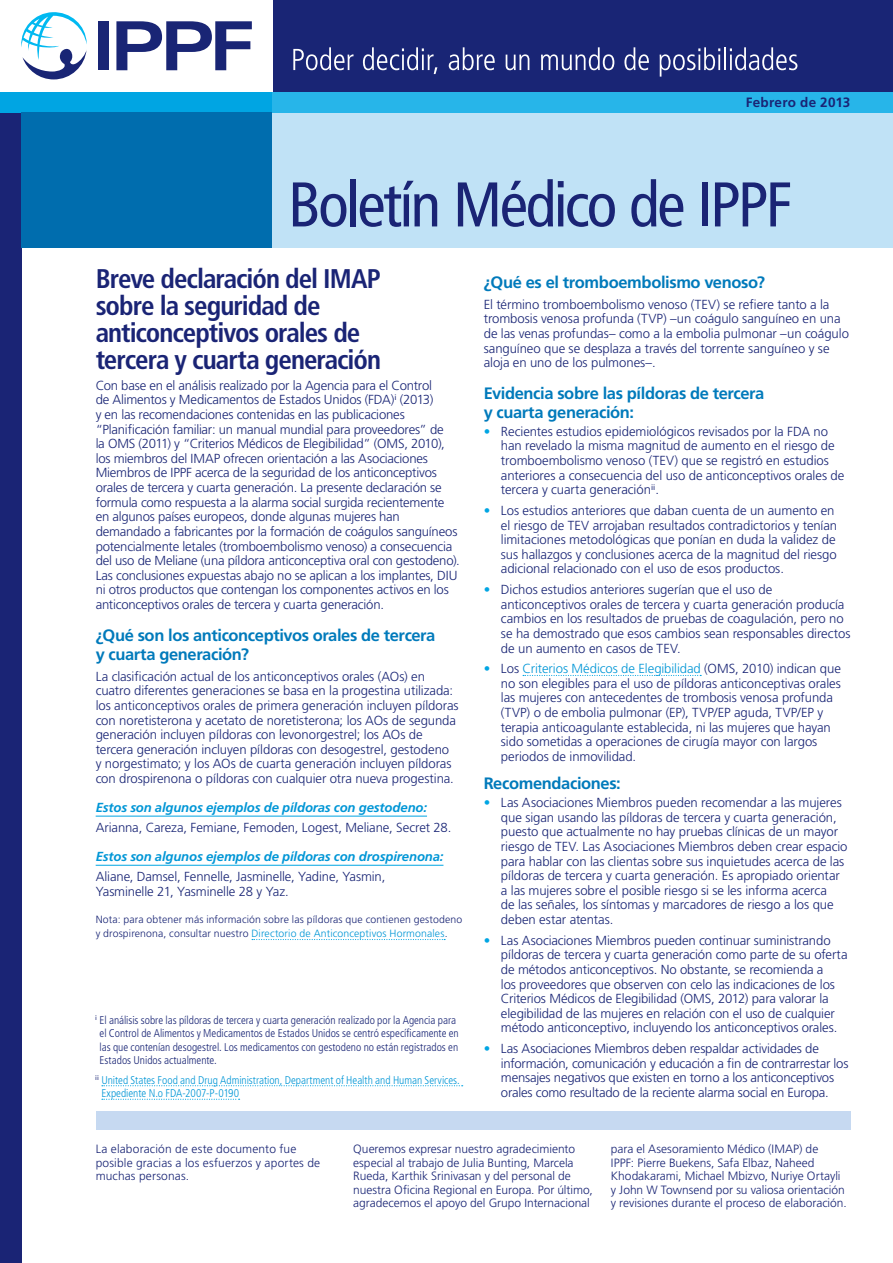
<style>
.page{position:relative;width:893px;height:1263px;background:#fff}
.page>*{position:absolute;margin:0;border:0;box-sizing:border-box;transform-origin:0 0}
.t1{font:condensed 63px "Frutiger LT Std";letter-spacing:-.04em;color:#1a2475}
.t2{font:700 condensed 27px/27px "Frutiger LT Std";letter-spacing:-.035em;color:#1a2475}
.t3{font:700 16.5px/19.5px "Frutiger LT Std";letter-spacing:-.025em;color:#007abb}
.t4{font:700 13.5px "Frutiger LT Std";letter-spacing:.02em;color:#1a2475}
.t5{font:300 13.2px/14.5px "Frutiger LT Std";letter-spacing:-.01em;color:#192575}
.t6{font:italic 700 13.2px "Frutiger LT Std";letter-spacing:-.01em;color:#0096d6}
.t7{font:300 12px/13.5px "Frutiger LT Std";color:#192575}
.t8{font:300 condensed 11.25px/13.5px "Frutiger LT Std";color:#192575}
.t9{font:300 condensed 11.25px/13.5px "Frutiger LT Std";color:#0096d6}
.t10{font:300 10.5px/14.7px "Frutiger LT Std";letter-spacing:.01em;color:#192575}
.s1{color:#0096d6}
.s2{color:#00a5e3}
</style>
<div class="page">
<hr style="left:96px;top:816px;width:331px;height:1px;background:#00a5e3">
<hr style="left:96px;top:865px;width:347px;height:1px;background:#00a5e3">
<svg style="left:252px;top:939px;width:193px;height:1px"></svg>
<svg style="left:523px;top:675px;width:178px;height:1px"></svg>
<svg style="left:102px;top:1085px;width:361px;height:1px"></svg>
<svg style="left:102px;top:1099px;width:138px;height:1px"></svg>
<div style="left:96px;top:1111px;width:754px;height:18px;background:#c6d9f1"></div>
<div style="left:272px;top:113px;width:621px;height:135px;background:#c0e2f6"></div>
<div style="left:0;top:113px;width:21px;height:1150px;background:#1a2475"></div>
<div style="left:0;top:91px;width:272px;height:22px;background:#00a5e3"></div>
<div style="left:21px;top:113px;width:251px;height:135px;background:#006dae"></div>
<div style="left:272px;top:91px;width:621px;height:22px;background:#27b5e9"></div>
<div style="left:273px;top:0;width:620px;height:91px;background:#192575"></div>
<div style="left:98px;top:21px;width:11px;height:49px;background:#192575"></div>
<svg style="left:116px;top:21px;width:136px;height:49px"></svg>
<svg style="left:21px;top:12px;width:66px;height:67px"></svg>
<svg style="left:293px;top:47px;width:60px;height:23px"></svg>
<svg style="left:363px;top:47px;width:74px;height:27px"></svg>
<svg style="left:449px;top:47px;width:46px;height:23px"></svg>
<svg style="left:506px;top:54px;width:23px;height:16px"></svg>
<svg style="left:541px;top:47px;width:73px;height:23px"></svg>
<svg style="left:624px;top:47px;width:25px;height:23px"></svg>
<svg style="left:660px;top:47px;width:60px;height:30px"></svg>
<hr style="left:724px;top:47px;width:2px;height:23px;background:#fff">
<svg style="left:730px;top:47px;width:67px;height:23px"></svg>
<p class="t4" style="left:746px;top:94px;width:106px">Febrero de 2013</p>
<h1 class="t1" style="left:288px;top:168px;width:506px">Boletín Médico de IPPF</h1>
<h2 class="t2" style="left:96px;top:265px;width:287px">Breve declaración del IMAP sobre la seguridad de anticonceptivos orales de tercera y cuarta generación</h2>
<p class="t5" style="left:96px;top:378px;width:366px">Con base en el análisis realizado por la Agencia para el Control<br>de Alimentos y Medicamentos de Estados Unidos (FDA)<sup>i</sup> (2013)<br>y en las recomendaciones contenidas en las publicaciones “Planificación familiar: un manual mundial para proveedores” de<br>la OMS (2011) y “Criterios Médicos de Elegibilidad” (OMS, 2010), los miembros del IMAP ofrecen orientación a las Asociaciones Miembros de IPPF acerca de la seguridad de los anticonceptivos orales de tercera y cuarta generación. La presente declaración se formula como respuesta a la alarma social surgida recientemente en algunos países europeos, donde algunas mujeres han demandado a fabricantes por la formación de coágulos sanguíneos potencialmente letales (tromboembolismo venoso) a consecuencia del uso de Meliane (una píldora anticonceptiva oral con gestodeno).<br>Las conclusiones expuestas abajo no se aplican a los implantes, DIU ni otros productos que contengan los componentes activos en los anticonceptivos orales de tercera y cuarta generación.</p>
<p class="t3" style="left:96px;top:625px;width:341px">¿Qué son los anticonceptivos orales de tercera y cuarta generación?</p>
<p class="t5" style="left:96px;top:669px;width:364px">La clasificación actual de los anticonceptivos orales (AOs) en cuatro diferentes generaciones se basa en la progestina utilizada: los anticonceptivos orales de primera generación incluyen píldoras con noretisterona y acetato de noretisterona; los AOs de segunda generación incluyen píldoras con levonorgestrel; los AOs de tercera generación incluyen píldoras con desogestrel, gestodeno<br>y norgestimato; y los AOs de cuarta generación incluyen píldoras con drospirenona o píldoras con cualquier otra nueva progestina.</p>
<p class="t6" style="left:96px;top:799px;width:333px">Estos son algunos ejemplos de píldoras con gestodeno:</p>
<p class="t5" style="left:96px;top:820px;width:357px">Arianna, Careza, Femiane, Femoden, Logest, Meliane, Secret 28.</p>
<p class="t6" style="left:96px;top:848px;width:349px">Estos son algunos ejemplos de píldoras con drospirenona:</p>
<p class="t5" style="left:96px;top:870px;width:291px">Aliane, Damsel, Fennelle, Jasminelle, Yadine, Yasmin,<br>Yasminelle 21, Yasminelle 28 y Yaz.</p>
<p class="t10" style="left:96px;top:912px;width:368px">Nota: para obtener más información sobre las píldoras que contienen gestodeno y drospirenona, consultar nuestro <span class="s1">Directorio de Anticonceptivos Hormonales</span>.</p>
<p class="t8" style="left:100px;top:1013px;width:361px;text-indent:-4px"><sup>i</sup> El análisis sobre las píldoras de tercera y cuarta generación realizado por la Agencia para el Control de Alimentos y Medicamentos de Estados Unidos se centró específicamente en las que contenían desogestrel. Los medicamentos con gestodeno no están registrados en Estados Unidos actualmente.</p>
<p class="t9" style="left:101px;top:1073px;width:360px;text-indent:-6px"><sup>ii</sup> United States Food and Drug Administration, Department of Health and Human Services.<br>Expediente N.o FDA-2007-P-0190</p>
<p class="t3" style="left:484px;top:273px;width:283px">¿Qué es el tromboembolismo venoso?</p>
<p class="t5" style="left:484px;top:297px;width:367px">El término tromboembolismo venoso (TEV) se refiere tanto a la trombosis venosa profunda (TVP) –un coágulo sanguíneo en una de las venas profundas– como a la embolia pulmonar –un coágulo sanguíneo que se desplaza a través del torrente sanguíneo y se aloja en uno de los pulmones–.</p>
<p class="t3" style="left:484px;top:383px;width:282px">Evidencia sobre las píldoras de tercera y cuarta generación:</p>
<p class="t5" style="left:501px;top:424px;width:345px;text-indent:-17px"><span class="s2">•</span> Recientes estudios epidemiológicos revisados por la FDA no han revelado la misma magnitud de aumento en el riesgo de tromboembolismo venoso (TEV) que se registró en estudios anteriores a consecuencia del uso de anticonceptivos orales de tercera y cuarta generación<sup>ii</sup>.</p>
<p class="t5" style="left:501px;top:503px;width:338px;text-indent:-17px"><span class="s2">•</span> Los estudios anteriores que daban cuenta de un aumento en el riesgo de TEV arrojaban resultados contradictorios y tenían limitaciones metodológicas que ponían en duda la validez de sus hallazgos y conclusiones acerca de la magnitud del riesgo adicional relacionado con el uso de esos productos.</p>
<p class="t5" style="left:501px;top:582px;width:351px;text-indent:-17px"><span class="s2">•</span> Dichos estudios anteriores sugerían que el uso de anticonceptivos orales de tercera y cuarta generación producía cambios en los resultados de pruebas de coagulación, pero no se ha demostrado que esos cambios sean responsables directos de un aumento en casos de TEV.</p>
<p class="t5" style="left:501px;top:661px;width:341px;text-indent:-17px"><span class="s2">•</span> Los <span class="s1">Criterios Médicos de Elegibilidad</span> (OMS, 2010) indican que no son elegibles para el uso de píldoras anticonceptivas orales las mujeres con antecedentes de trombosis venosa profunda (TVP) o de embolia pulmonar (EP), TVP/EP aguda, TVP/EP y terapia anticoagulante establecida, ni las mujeres que hayan sido sometidas a operaciones de cirugía mayor con largos periodos de inmovilidad.</p>
<p class="t3" style="left:484px;top:774px;width:139px">Recomendaciones:</p>
<p class="t5" style="left:501px;top:795px;width:348px;text-indent:-17px"><span class="s2">•</span> Las Asociaciones Miembros pueden recomendar a las mujeres que sigan usando las píldoras de tercera y cuarta generación, puesto que actualmente no hay pruebas clínicas de un mayor riesgo de TEV. Las Asociaciones Miembros deben crear espacio para hablar con las clientas sobre sus inquietudes acerca de las píldoras de tercera y cuarta generación. Es apropiado orientar a las mujeres sobre el posible riesgo si se les informa acerca<br>de las señales, los síntomas y marcadores de riesgo a los que deben estar atentas.</p>
<p class="t5" style="left:501px;top:933px;width:348px;text-indent:-17px"><span class="s2">•</span> Las Asociaciones Miembros pueden continuar suministrando píldoras de tercera y cuarta generación como parte de su oferta de métodos anticonceptivos. No obstante, se recomienda a<br>los proveedores que observen con celo las indicaciones de los Criterios Médicos de Elegibilidad (OMS, 2012) para valorar la elegibilidad de las mujeres en relación con el uso de cualquier método anticonceptivo, incluyendo los anticonceptivos orales.</p>
<p class="t5" style="left:501px;top:1041px;width:349px;text-indent:-17px"><span class="s2">•</span> Las Asociaciones Miembros deben respaldar actividades de información, comunicación y educación a fin de contrarrestar los mensajes negativos que existen en torno a los anticonceptivos orales como resultado de la reciente alarma social en Europa.</p>
<p class="t7" style="left:96px;top:1142px;width:226px">La elaboración de este documento fue posible gracias a los esfuerzos y aportes de muchas personas.</p>
<p class="t7" style="left:353px;top:1142px;width:241px">Queremos expresar nuestro agradecimiento especial al trabajo de Julia Bunting, Marcela Rueda, Karthik Srinivasan y del personal de nuestra Oficina Regional en Europa. Por último, agradecemos el apoyo del Grupo Internacional</p>
<p class="t7" style="left:611px;top:1142px;width:237px">para el Asesoramiento Médico (IMAP) de<br>IPPF: Pierre Buekens, Safa Elbaz, Naheed Khodakarami, Michael Mbizvo, Nuriye Ortayli y John W Townsend por su valiosa orientación y revisiones durante el proceso de elaboración.</p>
</div>
